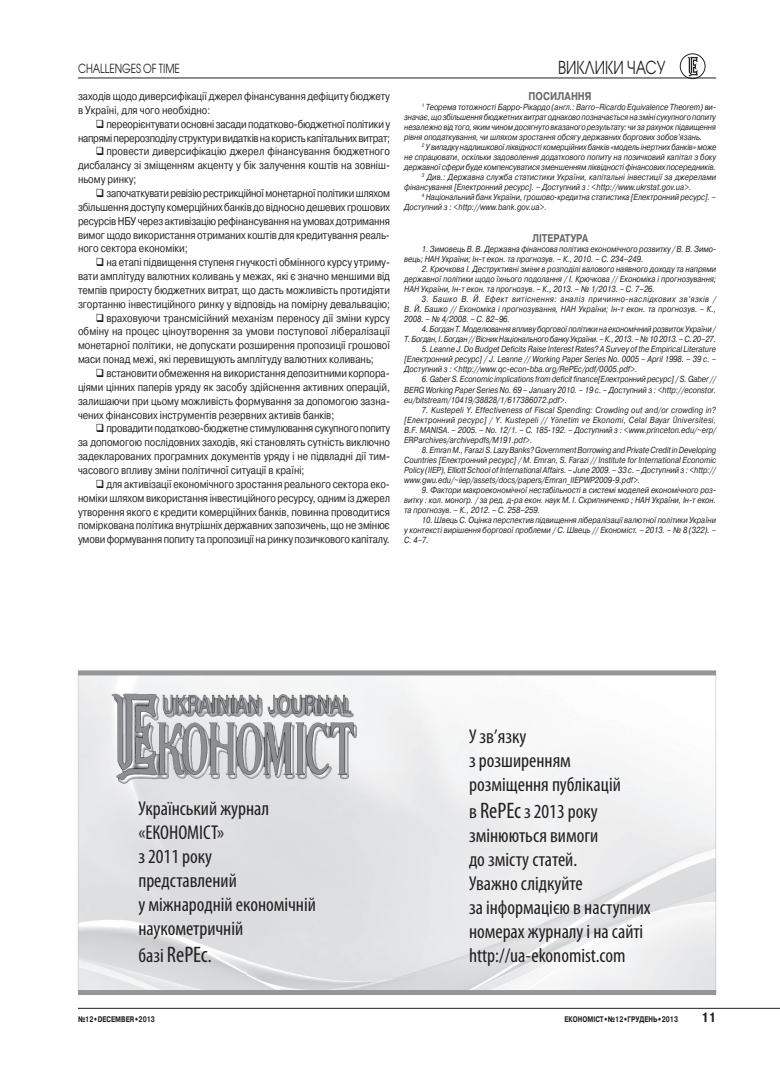
<style>
.page{position:relative;width:780px;height:1081px;background:#fff}
.page>*{position:absolute;margin:0;border:0;box-sizing:border-box;transform-origin:0 0}
.t1{font:condensed 20px/24px "Myriad Pro";color:#231f20}
.t2{font:17.75px "Avant Garde Gothic C";color:#231f20;scale:.79 1}
.t3{font:700 13.5px "Pragmatica C";color:#231f20;scale:.83 1}
.t4{font:12.5px "Avant Garde Gothic C";letter-spacing:-.005em;color:#231f20;scale:.8 1}
.t5{font:11.25px/13.9px "Pragmatica C";color:#231f20;scale:.84 1}
.t6{font:11.25px "Pragmatica C";letter-spacing:-.02em;color:#231f20;scale:.84 1}
.t7{font:11.25px "Pragmatica C";letter-spacing:-.025em;color:#231f20;scale:.84 1}
.t8{font:700 11.25px "Pragmatica C";color:#6c6d70;scale:.8 1}
.t9{font:700 11.25px "Pragmatica C";color:#6c6d70;scale:.84 1}
.t10{font:italic 8.75px/10px "Pragmatica C";color:#231f20;text-align:justify;scale:.84 1}
.t11{font:700 8.12px "Pragmatica C";color:#231f20;scale:.77 1}
.s1{font-family:"Myriad Pro"}
.s2{font-size:22.5px}
</style>
<div class="page">
<hr style="left:78px;top:78px;width:638px;height:1px;background:#231f20">
<hr style="left:78px;top:1008px;width:702px;height:1px;background:#231f20">
<svg style="left:687px;top:57px;width:10px;height:19px"></svg>
<div style="left:679px;top:53px;width:26px;height:26px;border:1px solid #231f20;border-radius:50%"></div>
<svg style="left:78px;top:675px;width:638px;height:315px"></svg>
<img style="left:109px;top:692px;width:249px;height:93px">
<div style="left:78px;top:670px;width:638px;height:5px;background:#939598"></div>
<div style="left:78px;top:990px;width:638px;height:5px;background:#939598"></div>
<h3 class="t4" style="left:78px;top:61px;width:129px">CHALLENGES OF TIME</h3>
<h2 class="t2" style="left:558px;top:57px;width:137px">ВИКЛИКИ ЧАСУ</h2>
<p class="t5" style="left:78px;top:89px;width:373px">заходів щодо диверсифікації джерел фінансування дефіциту бюджету в Україні, для чого необхідно:</p>
<p class="t5" style="left:106px;top:117px;width:339px">переорієнтувати основні засади податково-бюджетної політики у</p>
<p class="t7" style="left:78px;top:131px;width:373px">напрямі перерозподілу структури видатків на користь капітальних витрат;</p>
<p class="t5" style="left:106px;top:145px;width:339px">провести диверсифікацію джерел фінансування бюджетного</p>
<p class="t5" style="left:78px;top:158px;width:373px">дисбалансу зі зміщенням акценту у бік залучення коштів на зовніш-</p>
<p class="t5" style="left:78px;top:172px;width:71px">ньому ринку;</p>
<p class="t6" style="left:106px;top:187px;width:339px">започаткувати ревізію рестрикційної монетарної політики шляхом</p>
<p class="t5" style="left:78px;top:200px;width:373px">збільшення доступу комерційних банків до відносно дешевих грошових</p>
<p class="t5" style="left:78px;top:214px;width:373px">ресурсів НБУ через активізацію рефінансування на умовах дотримання</p>
<p class="t5" style="left:78px;top:228px;width:373px">вимог щодо використання отриманих коштів для кредитування реаль-</p>
<p class="t5" style="left:78px;top:242px;width:132px">ного сектора економіки;</p>
<p class="t5" style="left:106px;top:255px;width:339px">на етапі підвищення ступеня гнучкості обмінного курсу утриму-</p>
<p class="t5" style="left:78px;top:269px;width:373px">вати амплітуду валютних коливань у межах, які є значно меншими від</p>
<p class="t5" style="left:78px;top:283px;width:373px">темпів приросту бюджетних витрат, що дасть можливість протидіяти</p>
<p class="t5" style="left:78px;top:297px;width:373px">згортанню інвестиційного ринку у відповідь на помірну девальвацію;</p>
<p class="t5" style="left:106px;top:311px;width:339px">враховуючи трансмісійний механізм переносу дії зміни курсу</p>
<p class="t5" style="left:78px;top:325px;width:373px">обміну на процес ціноутворення за умови поступової лібералізації</p>
<p class="t5" style="left:78px;top:339px;width:373px">монетарної політики, не допускати розширення пропозиції грошової</p>
<p class="t5" style="left:78px;top:352px;width:353px">маси понад межі, які перевищують амплітуду валютних коливань;</p>
<p class="t5" style="left:106px;top:366px;width:339px">встановити обмеження на використання депозитними корпора-</p>
<p class="t5" style="left:78px;top:380px;width:373px">ціями цінних паперів уряду як засобу здійснення активних операцій,</p>
<p class="t5" style="left:78px;top:394px;width:373px">залишаючи при цьому можливість формування за допомогою зазна-</p>
<p class="t5" style="left:78px;top:408px;width:306px">чених фінансових інструментів резервних активів банків;</p>
<p class="t6" style="left:106px;top:422px;width:339px">провадити податково-бюджетне стимулювання сукупного попиту</p>
<p class="t5" style="left:78px;top:435px;width:373px">за допомогою послідовних заходів, які становлять сутність виключно</p>
<p class="t5" style="left:78px;top:449px;width:373px">задекларованих програмних документів уряду і не підвладні дії тим-</p>
<p class="t5" style="left:78px;top:463px;width:271px">часового впливу зміни політичної ситуації в країні;</p>
<p class="t5" style="left:106px;top:477px;width:339px">для активізації економічного зростання реального сектора еко-</p>
<p class="t5" style="left:78px;top:491px;width:373px">номіки шляхом використання інвестиційного ресурсу, одним із джерел</p>
<p class="t5" style="left:78px;top:505px;width:373px">утворення якого є кредити комерційних банків, повинна проводитися</p>
<p class="t5" style="left:78px;top:519px;width:373px">поміркована політика внутрішніх державних запозичень, що не змінює</p>
<p class="t5" style="left:78px;top:532px;width:372px">умови формування попиту та пропозиції на ринку позичкового капіталу.</p>
<p class="t9" style="left:528px;top:90px;width:77px">ПОСИЛАННЯ</p>
<p class="t10" style="left:404px;top:102px;width:373px;text-indent:18px"><sup>1</sup> Теорема тотожності Барро-Рікардо (англ.: Barro–Ricardo Equivalence Theorem) ви&shy;значає, що збільшення бюджетних витрат однаково позначається на зміні сукупного попиту незалежно від того, яким чином досягнуто вказаного результату: чи за рахунок підвищення рівня оподаткування, чи шляхом зростання обсягу державних боргових зобов’язань.</p>
<p class="t10" style="left:422px;top:142px;width:352px"><sup>2</sup> У випадку надлишкової ліквідності комерційних банків «модель інертних банків» може</p>
<p class="t10" style="left:404px;top:152px;width:373px">не спрацювати, оскільки задоволення додаткового попиту на позичковий капітал з боку</p>
<p class="t10" style="left:404px;top:162px;width:372px">державної сфери буде компенсуватися зменшенням ліквідності фінансових посередників.</p>
<p class="t10" style="left:422px;top:172px;width:352px"><sup>3</sup> Див.: Державна служба статистики України, капітальні інвестиції за джерелами</p>
<p class="t10" style="left:404px;top:182px;width:343px">фінансування [Електронний ресурс]. – Доступний з : &lt;http://www.ukrstat.gov.ua&gt;.</p>
<p class="t10" style="left:422px;top:192px;width:351px"><sup>4</sup> Національний банк України, грошово-кредитна статистика [Електронний ресурс]. –</p>
<p class="t10" style="left:404px;top:202px;width:171px">Доступний з : &lt;http://www.bank.gov.ua&gt;.</p>
<p class="t8" style="left:532px;top:232px;width:72px">ЛІТЕРАТУРА</p>
<p class="t10" style="left:404px;top:244px;width:373px;text-indent:18px">1. Зимовець В. В. Державна фінансова політика економічного розвитку / В. В. Зимо&shy;вець; НАН України; Ін-т екон. та прогнозув. – К., 2010. – С. 234–249.</p>
<p class="t10" style="left:404px;top:264px;width:373px;text-indent:18px">2. Крючкова І. Деструктивні зміни в розподілі валового наявного доходу та напрями державної політики щодо їхнього подолання / І. Крючкова // Економіка і прогнозування; HAH України, Ін-т екон. та прогнозув. – К., 2013. – № 1/2013. – С. 7–26.</p>
<p class="t10" style="left:404px;top:294px;width:373px;text-indent:18px">3. Башко В. Й. Ефект витіснення: аналіз причинно-наслідкових зв’язків / В. Й. Башко // Економіка і прогнозування, НАН України; Ін-т екон. та прогнозув. – К., 2008. – № 4/2008. – С. 82–96.</p>
<p class="t10" style="left:404px;top:324px;width:373px;text-align:right">4. Богдан Т. Моделювання впливу боргової політики на економічний розвиток України /<br>Т. Богдан, І. Богдан // Вісник Національного банку України. – К., 2013. – № 10 2013. – С. 20–27.</p>
<p class="t10" style="left:404px;top:344px;width:373px;text-indent:18px">5. Leanne J. Do Budget Deficits Raise Interest Rates? A Survey of the Empirical Literature [Електронний ресурс] / J. Leanne // Working Paper Series No. 0005 – April 1998. – 39 c. – Доступний з : &lt;http://www.qc-econ-bba.org/RePEc/pdf/0005.pdf&gt;.</p>
<p class="t10" style="left:404px;top:374px;width:373px;text-indent:18px">6. Gaber S. Economic implications from deficit finance[Електронний ресурс] / S. Gaber // BERG Working Paper Series No. 69 – January 2010. – 19 c. – Доступний з : &lt;http://econstor. eu/bitstream/10419/38828/1/617386072.pdf&gt;.</p>
<p class="t10" style="left:404px;top:405px;width:373px;text-indent:18px">7. Kustepeli Y. Effectiveness of Fiscal Spending: Crowding out and/or crowding in? [Електронний ресурс] / Y. Kustepeli // Y<span class="s1">ö</span>netim ve Ekonomi, Celal Bayar <span class="s1">Ü</span>niversitesi, B.F. MANISA. – 2005. – No. 12/1. – C. 185-192. – Доступний з : &lt;www.princeton.edu/~erp/ ERParchives/archivepdfs/M191.pdf&gt;.</p>
<p class="t10" style="left:404px;top:445px;width:373px;text-indent:18px">8. Emran M., Farazi S. Lazy Banks? Government Borrowing and Private Credit in Developing Countries [Електронний ресурс] / M. Emran, S. Farazi // Institute for International Economic Policy (IIEP), Elliott School of International Affairs. – June 2009. – 33 c. – Доступний з : &lt;http:// www.gwu.edu/~iiep/assets/docs/papers/Emran_IIEPWP2009-9.pdf&gt;.</p>
<p class="t10" style="left:404px;top:485px;width:373px;text-indent:18px">9. Фактори макроекономічної нестабільності в системі моделей економічного роз&shy;витку : кол. моногр. / за ред. д-ра екон. наук М. І. Скрипниченко ; HAH України, Ін-т екон. та прогнозув. – К., 2012. – С. 258–259.</p>
<p class="t10" style="left:404px;top:515px;width:373px;text-indent:18px">10. Швець С. Оцінка перспектив підвищення лібералізації валютної політики України у контексті вирішення боргової проблеми / С. Швець // Економіст. – 2013. – № 8 (322). – С. 4–7.</p>
<h1 class="t1" style="left:138px;top:796px;width:179px">Український журнал «ЕКОНОМІСТ»<br>з 2011 року<br>представлений<br>у міжнародній економічній наукометричній</h1>
<h1 class="t1" style="left:138px;top:943px;width:75px">базі <span class="s2">RePEc</span>.</h1>
<h1 class="t1" style="left:469px;top:724px;width:153px">У зв’язку<br>з розширенням розміщення публікацій</h1>
<h1 class="t1" style="left:469px;top:799px;width:183px">в <span class="s2">RePEc</span> з 2013 року змінюються вимоги<br>до змісту статей.<br>Уважно слідкуйте<br>за інформацією в наступних номерах журналу і на сайті http://ua-ekonomist.com</h1>
<p class="t11" style="left:78px;top:1015px;width:101px">№12•DECEMBER•2013</p>
<p class="t11" style="left:564px;top:1015px;width:149px">ЕКОНОМIСТ•№12•ГРУДЕНЬ•2013</p>
<h3 class="t3" style="left:701px;top:1010px;width:19px">11</h3>
</div>
